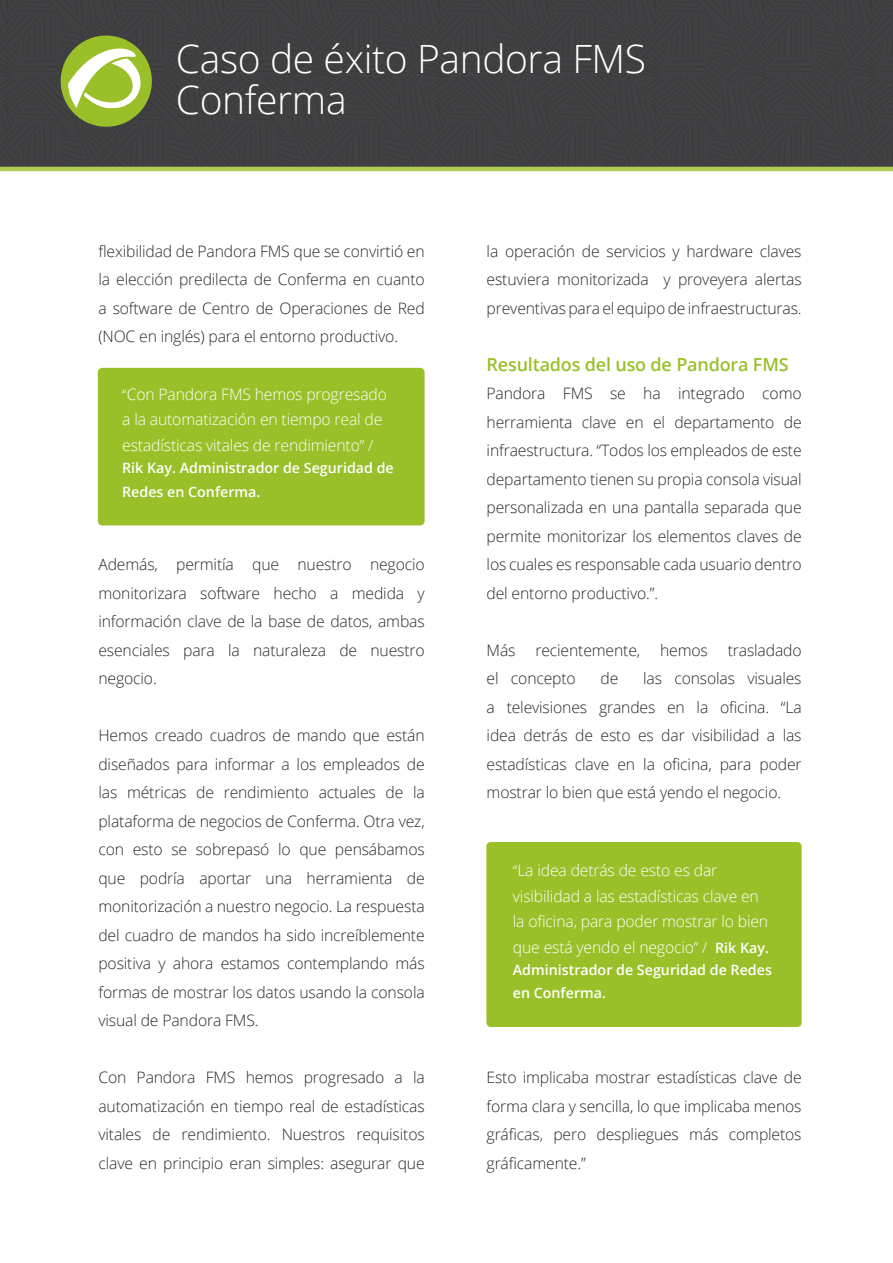
<style>
.page{position:relative;width:893px;height:1263px;background:#fff}
.page>*{position:absolute;margin:0;border:0;box-sizing:border-box;transform-origin:0 0}
.t1{font:300 39px/40.5px "Open Sans";letter-spacing:-.01em;color:#fff}
.t2{font:600 18px "Open Sans";letter-spacing:-.01em;color:#9ac029}
.t3{font:300 15.75px/28.5px "Open Sans";letter-spacing:-.01em;color:#292829;text-align:justify}
.t4{font:300 15.75px/25.5px "Open Sans";letter-spacing:-.01em;color:#fff}
.t5{font:600 14.25px/23.2px "Open Sans";color:#fff}
.s1{font-size:15px}
.s2{font-weight:600;font-size:14.25px}
</style>
<div class="page">
<div style="left:0;top:0;width:893px;height:171px;background:#414042"></div>
<div style="left:98px;top:368px;width:327px;height:157px;background:#9ac029;border-radius:4px"></div>
<div style="left:486px;top:842px;width:316px;height:185px;background:#9ac029;border-radius:4px"></div>
<h1 class="t1" style="left:176px;top:38px;width:472px">Caso de éxito Pandora FMS<br>Conferma</h1>
<p class="t3" style="left:98px;top:236px;width:328px">flexibilidad de Pandora FMS que se convirtió en la elección predilecta de Conferma en cuanto a software de Centro de Operaciones de Red (NOC en inglés) para el entorno productivo.</p>
<p class="t4" style="left:122px;top:381px;width:266px"><span class="s1">“</span>Con Pandora FMS hemos progresado a la automatización en tiempo real de estadísticas vitales de rendimiento<span class="s1">” /</span></p>
<p class="t5" style="left:122px;top:456px;width:273px">Rik Kay. Administrador de Seguridad de<br>Redes en Conferma.</p>
<p class="t3" style="left:98px;top:550px;width:328px">Además, permitía que nuestro negocio monitorizara software hecho a medida y información clave de la base de datos, ambas esenciales para la naturaleza de nuestro negocio.</p>
<p class="t3" style="left:98px;top:721px;width:328px">Hemos creado cuadros de mando que están diseñados para informar a los empleados de las métricas de rendimiento actuales de la plataforma de negocios de Conferma. Otra vez, con esto se sobrepasó lo que pensábamos que podría aportar una herramienta de monitorización a nuestro negocio. La respuesta del cuadro de mandos ha sido increíblemente positiva y ahora estamos contemplando más formas de mostrar los datos usando la consola visual de Pandora FMS.</p>
<p class="t3" style="left:98px;top:1063px;width:328px">Con Pandora FMS hemos progresado a la automatización en tiempo real de estadísticas vitales de rendimiento. Nuestros requisitos clave en principio eran simples: asegurar que</p>
<p class="t3" style="left:487px;top:236px;width:317px">la operación de servicios y hardware claves estuviera monitorizada y proveyera alertas preventivas para el equipo de infraestructuras.</p>
<p class="t2" style="left:487px;top:352px;width:304px">Resultados del uso de Pandora FMS</p>
<p class="t3" style="left:487px;top:379px;width:317px">Pandora FMS se ha integrado como herramienta clave en el departamento de infraestructura. “Todos los empleados de este departamento tienen su propia consola visual personalizada en una pantalla separada que permite monitorizar los elementos claves de los cuales es responsable cada usuario dentro del entorno productivo.”.</p>
<p class="t3" style="left:487px;top:635px;width:30px">Más</p>
<p class="t3" style="left:535px;top:635px;width:106px">recientemente,</p>
<p class="t3" style="left:660px;top:635px;width:49px">hemos</p>
<p class="t3" style="left:728px;top:635px;width:75px">trasladado</p>
<p class="t3" style="left:487px;top:664px;width:91px">el concepto</p>
<p class="t3" style="left:601px;top:664px;width:19px">de</p>
<p class="t3" style="left:487px;top:664px;width:317px;text-indent:157px">las consolas visuales a televisiones grandes en la oficina. “La idea detrás de esto es dar visibilidad a las estadísticas clave en la oficina, para poder mostrar lo bien que está yendo el negocio.</p>
<p class="t4" style="left:513px;top:857px;width:258px"><span class="s1">“</span>La idea detrás de esto es dar visibilidad a las estadísticas clave en la oficina, para poder mostrar lo bien que está yendo el negocio<span class="s1">” /</span> <span class="s2">Rik Kay.</span></p>
<p class="t5" style="left:513px;top:958px;width:261px;line-height:22.5px">Administrador de Seguridad de Redes en Conferma.</p>
<p class="t3" style="left:487px;top:1063px;width:317px">Esto implicaba mostrar estadísticas clave de forma clara y sencilla, lo que implicaba menos gráficas, pero despliegues más completos gráficamente.”</p>
</div>
